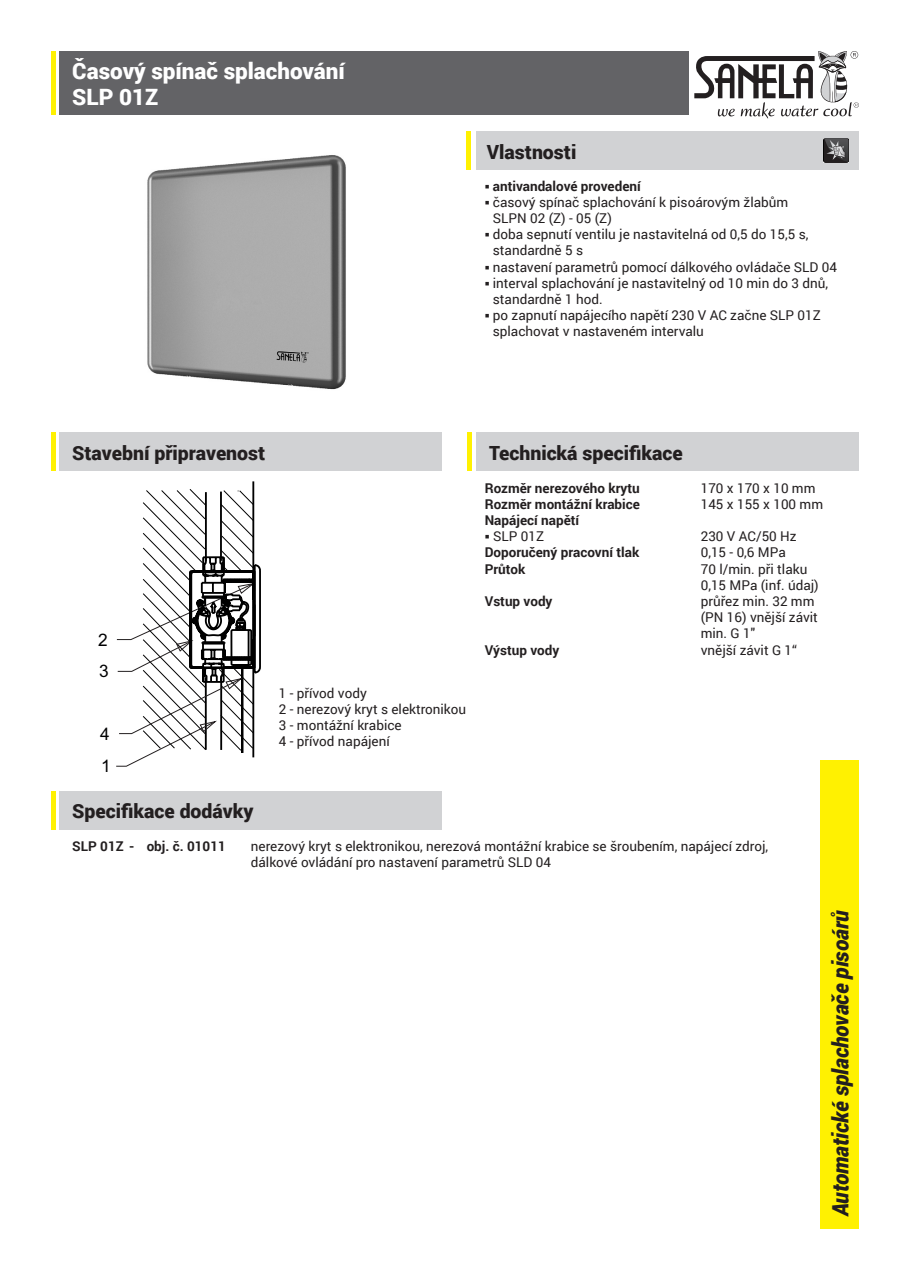
<style>
.page{position:relative;width:910px;height:1280px;background:#fff}
.page>*{position:absolute;margin:0;border:0;box-sizing:border-box;transform-origin:0 0}
.t1{font:900 22.5px/26.2px "Roboto";color:#fff}
.t2{font:italic 900 22.5px "Roboto";letter-spacing:-.01em;color:#231f20;scale:.95 1}
.t3{font:900 19.5px "Roboto";color:#231f20}
.t4{font:17.25px/31.7px "Arial";color:#000002}
.t5{font:13.5px/16.2px "Roboto";color:#231f20}
.t6{font:700 13.5px "Roboto";color:#231f20}
</style>
<div class="page">
<div style="left:60px;top:51px;width:629px;height:64px;background:#636366"></div>
<div style="left:476px;top:132px;width:383px;height:38px;background:#d1d2d4"></div>
<div style="left:60px;top:433px;width:382px;height:38px;background:#d1d2d4"></div>
<div style="left:821px;top:760px;width:38px;height:469px;background:#fff101"></div>
<svg style="left:694px;top:51px;width:165px;height:68px"></svg>
<hr style="left:51px;top:51px;width:4px;height:64px;background:#fff101">
<hr style="left:51px;top:433px;width:4px;height:38px;background:#fff101">
<div style="left:476px;top:433px;width:383px;height:38px;background:#d1d2d4"></div>
<hr style="left:468px;top:433px;width:4px;height:38px;background:#fff101">
<hr style="left:252px;top:481px;width:2px;height:276px;background:#000">
<svg style="left:116px;top:488px;width:145px;height:279px"></svg>
<hr style="left:467px;top:132px;width:4px;height:38px;background:#fff101">
<div style="left:60px;top:791px;width:382px;height:38px;background:#d1d2d4"></div>
<hr style="left:51px;top:791px;width:4px;height:38px;background:#fff101">
<svg style="left:824px;top:138px;width:24px;height:25px"></svg>
<img style="left:147px;top:155px;width:199px;height:235px">
<h1 class="t1" style="left:72px;top:57px;width:274px">Časový spínač splachování<br>SLP 01Z</h1>
<h2 class="t3" style="left:487px;top:138px;width:91px">Vlastnosti</h2>
<p class="t6" style="left:485px;top:176px;width:158px">○ antivandalové provedení</p>
<p class="t5" style="left:493px;top:193px;width:297px;text-indent:-8px">○ časový spínač splachování k pisoárovým žlabům<br>SLPN 02 (Z) - 05 (Z)</p>
<p class="t5" style="left:493px;top:226px;width:317px;text-indent:-8px">○ doba sepnutí ventilu je nastavitelná od 0,5 do 15,5 s, standardně 5 s</p>
<p class="t5" style="left:485px;top:258px;width:354px">○ nastavení parametrů pomocí dálkového ovládače SLD 04</p>
<p class="t5" style="left:493px;top:274px;width:337px;text-indent:-8px">○ interval splachování je nastavitelný od 10 min do 3 dnů, standardně 1 hod.</p>
<p class="t5" style="left:493px;top:307px;width:330px;text-indent:-8px">○ po zapnutí napájecího napětí 230 V AC začne SLP 01Z splachovat v nastaveném intervalu</p>
<h2 class="t3" style="left:72px;top:439px;width:194px">Stavební připravenost</h2>
<p class="t4" style="left:98px;top:624px;width:12px">2<br>3</p>
<p class="t4" style="left:100px;top:717px;width:12px;line-height:32.7px">4<br>1</p>
<h2 class="t3" style="left:72px;top:797px;width:183px">Specifikace dodávky</h2>
<p class="t5" style="left:279px;top:684px;width:189px">1 - přívod vody<br>2 - nerezový kryt s elektronikou<br>3 - montážní krabice<br>4 - přívod napájení</p>
<h2 class="t3" style="left:489px;top:439px;width:195px">Technická specifikace</h2>
<p class="t6" style="left:485px;top:478px;width:157px">Rozměr nerezového krytu</p>
<p class="t5" style="left:701px;top:479px;width:116px">170 x 170 x 10 mm</p>
<p class="t6" style="left:485px;top:494px;width:157px">Rozměr montážní krabice</p>
<p class="t5" style="left:701px;top:495px;width:124px">145 x 155 x 100 mm</p>
<p class="t6" style="left:485px;top:511px;width:96px">Napájecí napětí</p>
<p class="t5" style="left:485px;top:528px;width:61px">○ SLP 01Z</p>
<p class="t5" style="left:701px;top:528px;width:97px">230 V AC/50 Hz</p>
<p class="t6" style="left:485px;top:543px;width:156px">Doporučený pracovní tlak</p>
<p class="t5" style="left:701px;top:544px;width:86px">0,15 - 0,6 MPa</p>
<p class="t6" style="left:485px;top:559px;width:42px">Průtok</p>
<p class="t5" style="left:701px;top:560px;width:120px">70 l/min. při tlaku<br>0,15 MPa (inf. údaj)</p>
<p class="t6" style="left:485px;top:592px;width:69px">Vstup vody</p>
<p class="t5" style="left:701px;top:593px;width:119px">průřez min. 32 mm (PN 16) vnější závit min. G 1″</p>
<p class="t6" style="left:485px;top:640px;width:76px">Výstup vody</p>
<p class="t5" style="left:701px;top:641px;width:98px">vnější závit G 1“</p>
<p class="t6" style="left:72px;top:837px;width:155px">SLP 01Z - obj. č. 01011</p>
<p class="t5" style="left:251px;top:837px;width:519px">nerezový kryt s elektronikou, nerezová montážní krabice se šroubením, napájecí zdroj, dálkové ovládání pro nastavení parametrů SLD 04</p>
<h1 class="t2" style="left:825px;top:1216px;width:324px;rotate:-90deg">Automatické splachovače pisoárů</h1>
</div>
